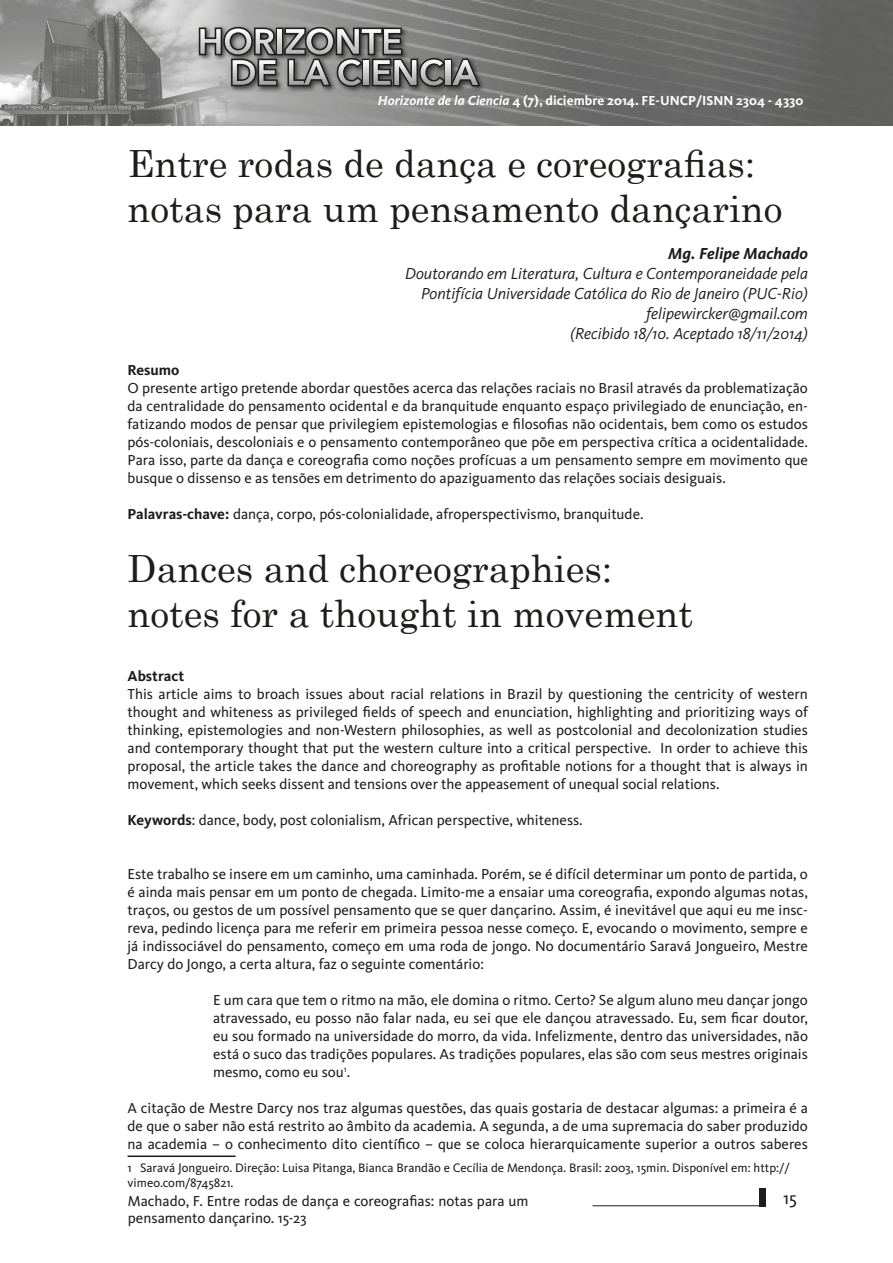
<style>
.page{position:relative;width:893px;height:1263px;background:#fff}
.page>*{position:absolute;margin:0;border:0;box-sizing:border-box;transform-origin:0 0}
.t1{font:37.5px/45px "Century Schoolbook";color:#1d1d1b}
.t2{font:18px "Kievit";color:#1d1d1b}
.t3{font:italic 16.5px/19.8px "Kievit";color:#1d1d1b;text-align:right}
.t4{font:italic 700 16.5px "Kievit";color:#1d1d1b}
.t5{font:15px/18px "Kievit";color:#1d1d1b;text-align:justify}
.t6{font:700 15px "Kievit";color:#1d1d1b}
.t7{font:700 13.5px "Kievit";color:#fff}
.t8{font:12.75px/15.3px "Kievit";color:#1d1d1b}
.s1{font-style:italic}
.s2{font-weight:700}
</style>
<div class="page">
<hr style="left:593px;top:1205px;width:170px;height:1px;background:#1d1d1b">
<div style="left:759px;top:1188px;width:7px;height:18px;background:#1d1d1b"></div>
<hr style="left:128px;top:1155px;width:108px;height:2px;background:#1d1d1b">
<img style="left:0;top:0;width:893px;height:126px">
<div style="left:197px;top:25px;width:290px;height:68px;background:#1d1d1b;opacity:.75"></div>
<svg style="left:197px;top:24px;width:286px;height:66px;background:#858584"></svg>
<p class="t7" style="left:378px;top:92px;width:427px"><span class="s1">Horizonte de la Ciencia</span> 4 (7), diciembre 2014. FE-UNCP/ISNN 2304 - 4330</p>
<h1 class="t1" style="left:128px;top:137px;width:656px">Entre rodas de dança e coreografias: notas para um pensamento dançarino</h1>
<p class="t4" style="left:668px;top:244px;width:141px">Mg. Felipe Machado</p>
<p class="t3" style="left:405px;top:264px;width:404px">Doutorando em Literatura, Cultura e Contemporaneidade pela Pontifícia Universidade Católica do Rio de Janeiro (PUC-Rio) felipewircker@gmail.com<br>(Recibido 18/10. Aceptado 18/11/2014)</p>
<p class="t6" style="left:128px;top:361px;width:53px">Resumo</p>
<p class="t5" style="left:128px;top:379px;width:682px">O presente artigo pretende abordar questões acerca das relações raciais no Brasil através da problematização da centralidade do pensamento ocidental e da branquitude enquanto espaço privilegiado de enunciação, en&shy;fatizando modos de pensar que privilegiem epistemologias e filosofias não ocidentais, bem como os estudos pós-coloniais, descoloniais e o pensamento contemporâneo que põe em perspectiva crítica a ocidentalidade.<br>Para isso, parte da dança e coreografia como noções profícuas a um pensamento sempre em movimento que busque o dissenso e as tensões em detrimento do apaziguamento das relações sociais desiguais.</p>
<p class="t5" style="left:128px;top:505px;width:517px"><span class="s2">Palavras-chave:</span> dança, corpo, pós-colonialidade, afroperspectivismo, branquitude.</p>
<h1 class="t1" style="left:128px;top:542px;width:567px">Dances and choreographies: notes for a thought in movement</h1>
<p class="t6" style="left:128px;top:667px;width:58px">Abstract</p>
<p class="t5" style="left:128px;top:685px;width:682px">This article aims to broach issues about racial relations in Brazil by questioning the centricity of western thought and whiteness as privileged fields of speech and enunciation, highlighting and prioritizing ways of thinking, epistemologies and non-Western philosophies, as well as postcolonial and decolonization studies and contemporary thought that put the western culture into a critical perspective. In order to achieve this proposal, the article takes the dance and choreography as profitable notions for a thought that is always in movement, which seeks dissent and tensions over the appeasement of unequal social relations.</p>
<p class="t5" style="left:128px;top:811px;width:457px"><span class="s2">Keywords</span>: dance, body, post colonialism, African perspective, whiteness.</p>
<p class="t5" style="left:128px;top:865px;width:682px">Este trabalho se insere em um caminho, uma caminhada. Porém, se é difícil determinar um ponto de partida, o é ainda mais pensar em um ponto de chegada. Limito-me a ensaiar uma coreografia, expondo algumas notas, traços, ou gestos de um possível pensamento que se quer dançarino. Assim, é inevitável que aqui eu me insc&shy;reva, pedindo licença para me referir em primeira pessoa nesse começo. E, evocando o movimento, sempre e já indissociável do pensamento, começo em uma roda de jongo. No documentário Saravá Jongueiro, Mestre Darcy do Jongo, a certa altura, faz o seguinte comentário:</p>
<p class="t5" style="left:213px;top:991px;width:596px">E um cara que tem o ritmo na mão, ele domina o ritmo. Certo? Se algum aluno meu dançar jongo atravessado, eu posso não falar nada, eu sei que ele dançou atravessado. Eu, sem ficar doutor, eu sou formado na universidade do morro, da vida. Infelizmente, dentro das universidades, não está o suco das tradições populares. As tradições populares, elas são com seus mestres originais mesmo, como eu sou<sup>1</sup>.</p>
<p class="t5" style="left:128px;top:1099px;width:682px">A citação de Mestre Darcy nos traz algumas questões, das quais gostaria de destacar algumas: a primeira é a de que o saber não está restrito ao âmbito da academia. A segunda, a de uma supremacia do saber produzido na academia – o conhecimento dito científico – que se coloca hierarquicamente superior a outros saberes</p>
<p class="t8" style="left:128px;top:1160px;width:664px">1 Saravá Jongueiro. Direção: Luisa Pitanga, Bianca Brandão e Cecília de Mendonça. Brasil: 2003, 15min. Disponível em: http:// vimeo.com/8745821.</p>
<p class="t5" style="left:128px;top:1192px;width:402px;line-height:17.2px">Machado, F. Entre rodas de dança e coreografias: notas para um pensamento dançarino. 15-23</p>
<p class="t2" style="left:783px;top:1187px;width:15px">15</p>
</div>
